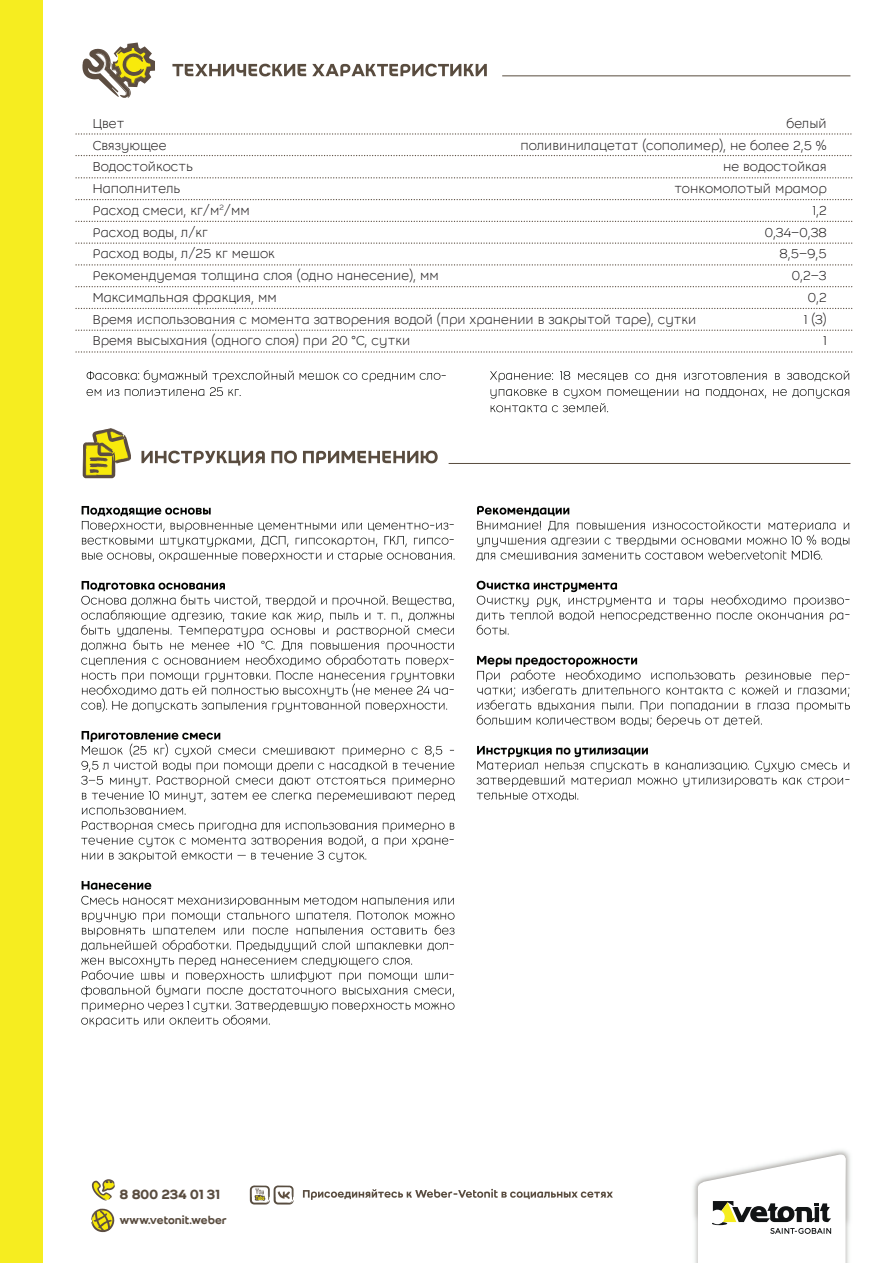
<style>
.page{position:relative;width:893px;height:1263px;background:#fff}
.page>*{position:absolute;margin:0;border:0;box-sizing:border-box;transform-origin:0 0}
.t1{font:500 14.7px "Weber";color:#594c3f}
.t2{font:300 14.25px "Weber";color:#1f1c1d}
.t3{font:300 13.5px/15px "Weber";color:#040503}
.t4{font:500 12px "Weber";color:#594c3f}
</style>
<div class="page">
<svg style="left:172px;top:64px;width:315px;height:12px"></svg>
<svg style="left:87px;top:370px;width:353px;height:26px"></svg>
<svg style="left:490px;top:371px;width:359px;height:11px"></svg>
<svg style="left:491px;top:389px;width:358px;height:23px"></svg>
<svg style="left:82px;top:506px;width:366px;height:41px"></svg>
<svg style="left:82px;top:553px;width:373px;height:9px"></svg>
<svg style="left:81px;top:581px;width:373px;height:131px"></svg>
<svg style="left:81px;top:731px;width:374px;height:71px"></svg>
<svg style="left:82px;top:808px;width:104px;height:7px"></svg>
<svg style="left:81px;top:821px;width:373px;height:41px"></svg>
<svg style="left:82px;top:881px;width:69px;height:9px"></svg>
<svg style="left:81px;top:896px;width:373px;height:56px"></svg>
<svg style="left:81px;top:958px;width:373px;height:69px"></svg>
<svg style="left:476px;top:506px;width:373px;height:55px"></svg>
<svg style="left:476px;top:581px;width:368px;height:54px"></svg>
<svg style="left:477px;top:656px;width:373px;height:71px"></svg>
<svg style="left:477px;top:746px;width:372px;height:41px"></svg>
<svg style="left:477px;top:793px;width:101px;height:8px"></svg>
<svg style="left:82px;top:43px;width:73px;height:55px"></svg>
<svg style="left:141px;top:451px;width:297px;height:15px"></svg>
<hr style="left:449px;top:463px;width:401px;height:1px;background:#594c3f">
<hr style="left:502px;top:75px;width:348px;height:1px;background:#594c3f">
<svg style="left:83px;top:428px;width:48px;height:50px"></svg>
<div style="left:0;top:1px;width:43px;height:1262px;background:#f6ed20"></div>
<svg style="left:92px;top:1179px;width:23px;height:21px"></svg>
<svg style="left:91px;top:1208px;width:23px;height:24px"></svg>
<svg style="left:303px;top:1189px;width:310px;height:11px"></svg>
<svg style="left:250px;top:1185px;width:44px;height:19px"></svg>
<img style="left:693px;top:1150px;width:157px;height:113px">
<svg style="left:698px;top:1153px;width:147px;height:110px"></svg>
<svg style="left:76px;top:133px;width:776px;height:2px"></svg>
<svg style="left:76px;top:155px;width:776px;height:1px"></svg>
<svg style="left:76px;top:177px;width:776px;height:1px"></svg>
<svg style="left:76px;top:199px;width:776px;height:1px"></svg>
<svg style="left:76px;top:221px;width:776px;height:1px"></svg>
<svg style="left:76px;top:242px;width:776px;height:2px"></svg>
<svg style="left:76px;top:264px;width:776px;height:2px"></svg>
<svg style="left:76px;top:286px;width:776px;height:1px"></svg>
<svg style="left:76px;top:308px;width:776px;height:1px"></svg>
<svg style="left:76px;top:330px;width:776px;height:1px"></svg>
<svg style="left:76px;top:351px;width:776px;height:2px"></svg>
<p class="t2" style="left:93px;top:115px;width:33px">Цвет</p>
<p class="t2" style="left:786px;top:115px;width:42px">белый</p>
<p class="t2" style="left:93px;top:137px;width:75px">Связующее</p>
<p class="t2" style="left:521px;top:137px;width:308px">поливинилацетат (сополимер), не более 2,5 %</p>
<p class="t2" style="left:93px;top:159px;width:102px">Водостойкость</p>
<p class="t2" style="left:723px;top:159px;width:105px">не водостойкая</p>
<p class="t2" style="left:93px;top:181px;width:89px">Наполнитель</p>
<p class="t2" style="left:674px;top:181px;width:154px">тонкомолотый мрамор</p>
<p class="t2" style="left:93px;top:202px;width:158px">Расход смеси, кг/м<sup>2</sup>/мм</p>
<p class="t2" style="left:813px;top:202px;width:15px">1,2</p>
<p class="t2" style="left:93px;top:224px;width:117px">Расход воды, л/кг</p>
<p class="t2" style="left:765px;top:224px;width:64px">0,34–0,38</p>
<p class="t2" style="left:93px;top:246px;width:183px">Расход воды, л/25 кг мешок</p>
<p class="t2" style="left:780px;top:246px;width:49px">8,5–9,5</p>
<p class="t2" style="left:93px;top:268px;width:347px">Рекомендуемая толщина слоя (одно нанесение), мм</p>
<p class="t2" style="left:792px;top:268px;width:36px">0,2–3</p>
<p class="t2" style="left:93px;top:289px;width:185px">Максимальная фракция, мм</p>
<p class="t2" style="left:808px;top:289px;width:20px">0,2</p>
<p class="t2" style="left:93px;top:311px;width:605px">Время использования с момента затворения водой (при хранении в закрытой таре), сутки</p>
<p class="t2" style="left:804px;top:311px;width:24px">1 (3)</p>
<p class="t2" style="left:93px;top:333px;width:319px">Время высыхания (одного слоя) при 20 °С, сутки</p>
<p class="t2" style="left:823px;top:333px;width:5px">1</p>
<p class="t3" style="left:441px;top:368px;width:8px">-</p>
<p class="t3" style="left:449px;top:518px;width:8px">- -</p>
<p class="t3" style="left:449px;top:653px;width:8px">-</p>
<p class="t3" style="left:449px;top:683px;width:8px">-</p>
<p class="t3" style="left:449px;top:833px;width:8px">-</p>
<p class="t3" style="left:449px;top:938px;width:8px">-</p>
<p class="t3" style="left:449px;top:968px;width:8px">-</p>
<p class="t3" style="left:844px;top:593px;width:8px">- -</p>
<p class="t3" style="left:844px;top:668px;width:8px">-</p>
<p class="t3" style="left:844px;top:773px;width:8px">-</p>
<p class="t1" style="left:119px;top:1185px;width:102px">8 800 234 01 31</p>
<p class="t4" style="left:119px;top:1213px;width:109px">www.vetonit.weber</p>
</div>
